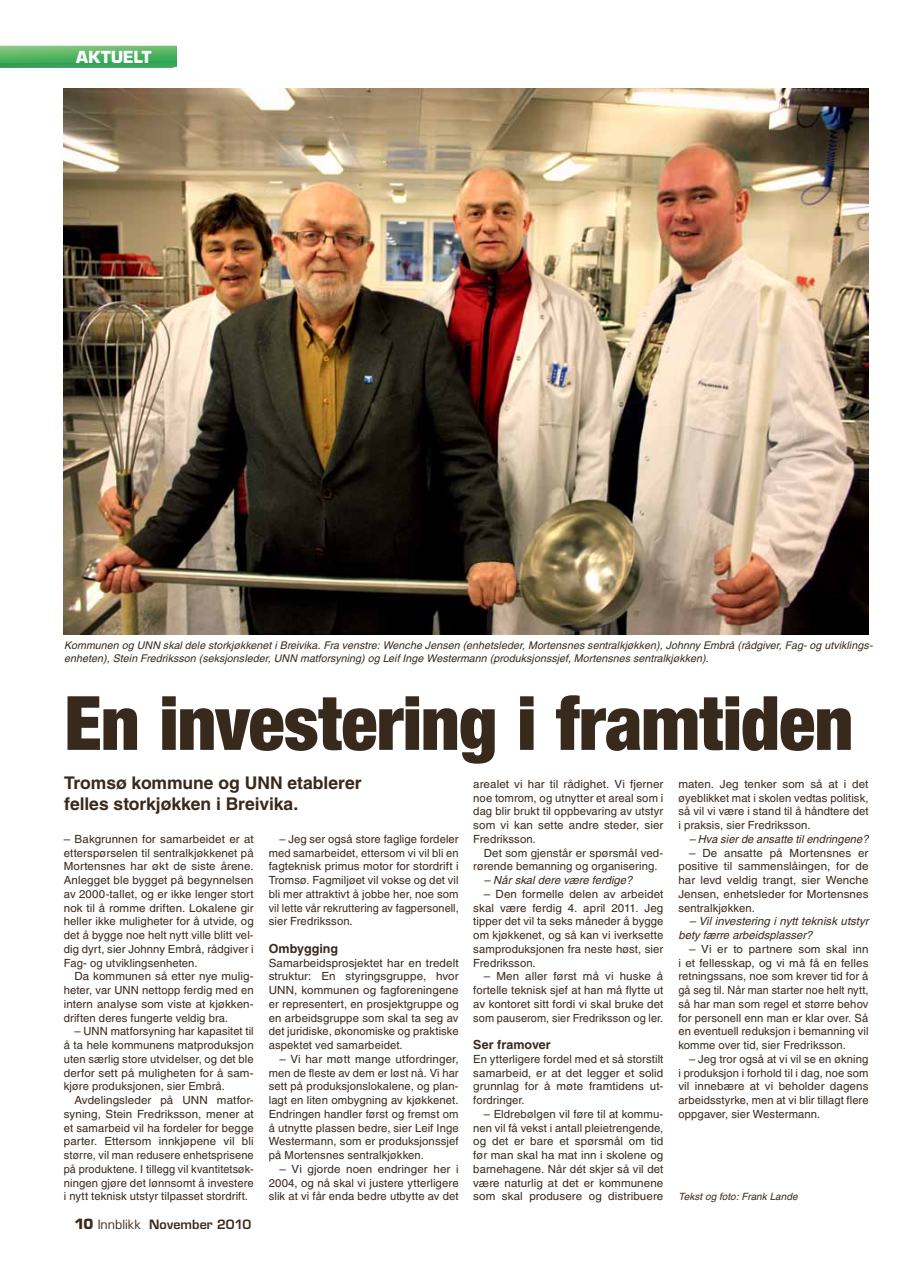
<style>
.page{position:relative;width:904px;height:1269px;background:#fff}
.page>*{position:absolute;margin:0;border:0;box-sizing:border-box;transform-origin:0 0}
.t1{font:900 condensed 75px "Helvetica Neue";letter-spacing:-.01em;color:#38291d}
.t2{font:700 17.5px/21px "Helvetica";letter-spacing:-.005em;color:#38291d}
.t3{font:700 16.25px "Eurostile";color:#fff}
.t4{font:600 12.5px "Eurostile";letter-spacing:.005em;color:#38291d}
.t5{font:700 12.5px "Helvetica";letter-spacing:.005em;color:#38291d}
.t6{font:11.25px/13.8px "Helvetica";letter-spacing:.01em;color:#38291d;text-align:justify}
.t7{font:italic 11.25px/13.8px "Helvetica";letter-spacing:.005em;color:#38291d}
.t8{font:italic 10.62px/12.8px "Helvetica";letter-spacing:.005em;color:#38291d}
.t9{font:italic 10px "Helvetica";letter-spacing:.005em;color:#38291d}
.s1{font-weight:700;font-size:13.75px}
.s2{font-weight:400}
</style>
<div class="page">
<img style="left:64px;top:89px;width:804px;height:545px">
<svg style="left:0;top:46px;width:177px;height:21px;background:#52b264"></svg>
<h3 class="t3" style="left:76px;top:47px;width:13px">AKT</h3>
<h3 class="t3" style="left:111px;top:47px;width:23px">UELT</h3>
<p class="t8" style="left:64px;top:638px;width:810px">Kommunen og UNN skal dele storkjøkkenet i Breivika. Fra venstre: Wenche Jensen (enhetsleder, Mortensnes sentralkjøkken), Johnny Embrå (rådgiver, Fag- og utviklings&shy;enheten), Stein Fredriksson (seksjonsleder, UNN matforsyning) og Leif Inge Westermann (produksjonssjef, Mortensnes sentralkjøkken).</p>
<h1 class="t1" style="left:64px;top:677px;width:790px">En investering i framtiden</h1>
<h2 class="t2" style="left:64px;top:771px;width:299px">Tromsø kommune og UNN etablerer felles storkjøkken i Breivika.</h2>
<p class="t6" style="left:473px;top:777px;width:192px">arealet vi har til rådighet. Vi fjerner noe tomrom, og utnytter et areal som i dag blir brukt til oppbevaring av utstyr som vi kan sette andre steder, sier Fredriksson.</p>
<p class="t6" style="left:473px;top:845px;width:192px;text-indent:11px">Det som gjenstår er spørsmål ved&shy;rørende bemanning og organisering.</p>
<p class="t7" style="left:484px;top:873px;width:150px">– Når skal dere være ferdige?</p>
<p class="t6" style="left:473px;top:887px;width:192px;text-indent:11px">– Den formelle delen av arbeidet skal være ferdig 4. april 2011. Jeg tipper det vil ta seks måneder å bygge om kjøkkenet, og så kan vi iverksette samproduksjonen fra neste høst, sier Fredriksson.</p>
<p class="t6" style="left:473px;top:969px;width:192px;text-indent:11px">– Men aller først må vi huske å fortelle teknisk sjef at han må flytte ut av kontoret sitt fordi vi skal bruke det som pauserom, sier Fredriksson og ler.</p>
<p class="t5" style="left:473px;top:1037px;width:79px">Ser framover</p>
<p class="t6" style="left:473px;top:1052px;width:192px">En ytterligere fordel med et så storstilt samarbeid, er at det legger et solid grunnlag for å møte framtidens ut&shy;fordringer.</p>
<p class="t6" style="left:473px;top:1107px;width:192px;text-indent:11px">– Eldrebølgen vil føre til at kommu&shy;nen vil få vekst i antall pleietrengende, og det er bare et spørsmål om tid før man skal ha mat inn i skolene og barnehagene. Når dét skjer så vil det være naturlig at det er kommunene som skal produsere og distribuere</p>
<p class="t6" style="left:269px;top:832px;width:191px;text-indent:11px">– Jeg ser også store faglige fordeler med samarbeidet, ettersom vi vil bli en fagteknisk primus motor for stordrift i Tromsø. Fagmiljøet vil vokse og det vil bli mer attraktivt å jobbe her, noe som vil lette vår rekruttering av fagpersonell, sier Fredriksson.</p>
<p class="t5" style="left:269px;top:940px;width:71px">Ombygging</p>
<p class="t6" style="left:269px;top:955px;width:191px">Samarbeidsprosjektet har en tredelt struktur: En styringsgruppe, hvor UNN, kommunen og fagforeningene er representert, en prosjektgruppe og en arbeidsgruppe som skal ta seg av det juridiske, økonomiske og praktiske aspektet ved samarbeidet.</p>
<p class="t6" style="left:269px;top:1052px;width:191px;text-indent:11px">– Vi har møtt mange utfordringer, men de fleste av dem er løst nå. Vi har sett på produksjonslokalene, og plan&shy;lagt en liten ombygning av kjøkkenet.<br>Endringen handler først og fremst om å utnytte plassen bedre, sier Leif Inge Westermann, som er produksjonssjef på Mortensnes sentralkjøkken.</p>
<p class="t6" style="left:269px;top:1162px;width:191px;text-indent:11px">– Vi gjorde noen endringer her i 2004, og nå skal vi justere ytterligere slik at vi får enda bedre utbytte av det</p>
<p class="t6" style="left:64px;top:832px;width:191px">– Bakgrunnen for samarbeidet er at etterspørselen til sentralkjøkkenet på Mortensnes har økt de siste årene.<br>Anlegget ble bygget på begynnelsen av 2000-tallet, og er ikke lenger stort nok til å romme driften. Lokalene gir heller ikke muligheter for å utvide, og det å bygge noe helt nytt ville blitt vel&shy;dig dyrt, sier Johnny Embrå, rådgiver i Fag- og utviklingsenheten.</p>
<p class="t6" style="left:64px;top:969px;width:191px;text-indent:11px">Da kommunen så etter nye mulig&shy;heter, var UNN nettopp ferdig med en intern analyse som viste at kjøkken&shy;driften deres fungerte veldig bra.</p>
<p class="t6" style="left:64px;top:1024px;width:191px;text-indent:11px">– UNN matforsyning har kapasitet til å ta hele kommunens matproduksjon uten særlig store utvidelser, og det ble derfor sett på muligheten for å sam&shy;kjøre produksjonen, sier Embrå.</p>
<p class="t6" style="left:64px;top:1093px;width:191px;text-indent:11px">Avdelingsleder på UNN matfor&shy;syning, Stein Fredriksson, mener at et samarbeid vil ha fordeler for begge parter. Ettersom innkjøpene vil bli større, vil man redusere enhetsprisene på produktene. I tillegg vil kvantitetsøk&shy;ningen gjøre det lønnsomt å investere i nytt teknisk utstyr tilpasset stordrift.</p>
<p class="t4" style="left:74px;top:1216px;width:178px"><span class="s1">10</span> <span class="s2">Innblikk</span> November 2010</p>
<p class="t6" style="left:678px;top:777px;width:192px">maten. Jeg tenker som så at i det øyeblikket mat i skolen vedtas politisk, så vil vi være i stand til å håndtere det i praksis, sier Fredriksson.</p>
<p class="t7" style="left:689px;top:832px;width:181px">– Hva sier de ansatte til endringene?</p>
<p class="t6" style="left:678px;top:845px;width:192px;text-indent:11px">– De ansatte på Mortensnes er positive til sammenslåingen, for de har levd veldig trangt, sier Wenche Jensen, enhetsleder for Mortensnes sentralkjøkken.</p>
<p class="t7" style="left:678px;top:914px;width:192px;text-indent:11px">– Vil investering i nytt teknisk utstyr bety færre arbeidsplasser?</p>
<p class="t6" style="left:678px;top:942px;width:192px;text-indent:11px">– Vi er to partnere som skal inn i et fellesskap, og vi må få en felles retningssans, noe som krever tid for å gå seg til. Når man starter noe helt nytt, så har man som regel et større behov for personell enn man er klar over. Så en eventuell reduksjon i bemanning vil komme over tid, sier Fredriksson.</p>
<p class="t6" style="left:678px;top:1052px;width:192px;text-indent:11px">– Jeg tror også at vi vil se en økning i produksjon i forhold til i dag, noe som vil innebære at vi beholder dagens arbeidsstyrke, men at vi blir tillagt flere oppgaver, sier Westermann.</p>
<p class="t9" style="left:678px;top:1191px;width:121px">Tekst og foto: Frank Lande</p>
</div>
